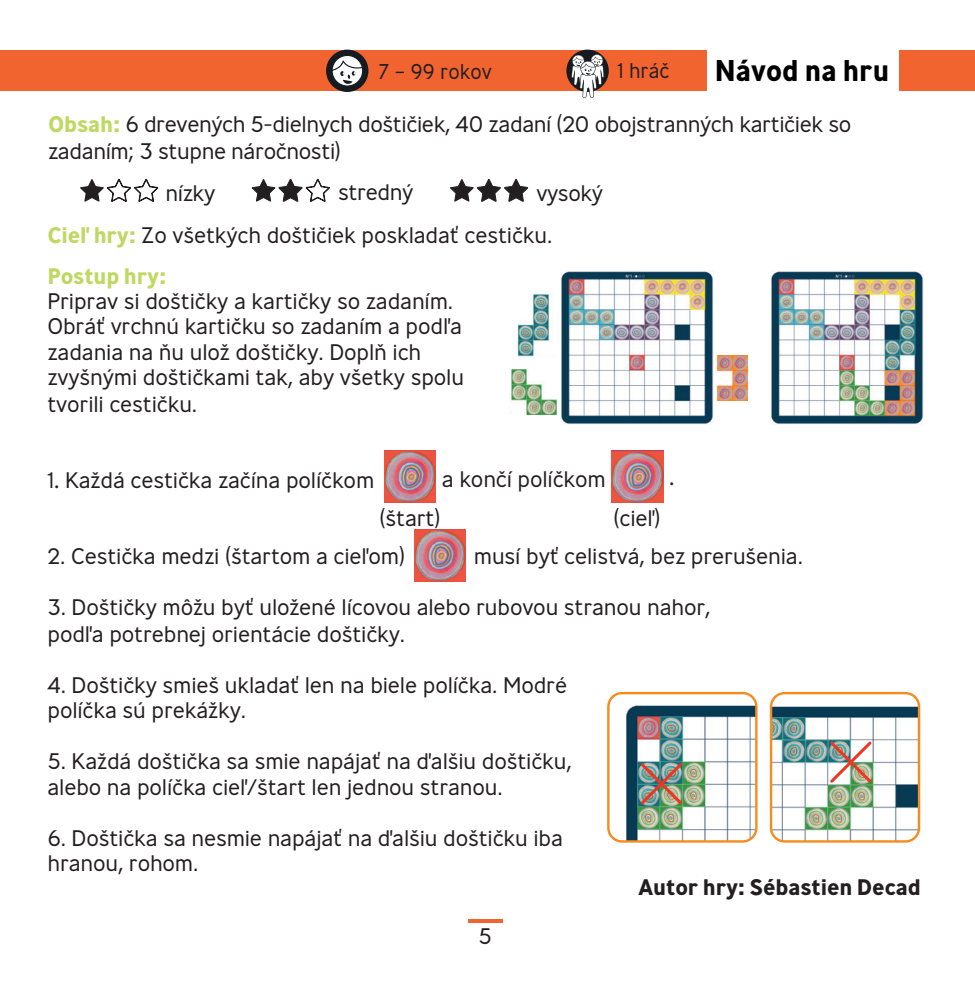
<style>
.page{position:relative;width:975px;height:982px;background:#fff}
.page>*{position:absolute;margin:0;border:0;box-sizing:border-box;transform-origin:0 0}
.t1{font:700 30px "Ministry";color:#000;scale:.95 1}
.t2{font:300 22.5px/25.8px "Ministry";letter-spacing:-.01em;color:#231f20}
.t3{font:300 22.5px "Ministry";letter-spacing:-.02em;color:#221e1f}
.t4{font:700 22.5px "Ministry";letter-spacing:-.01em;color:#231f20}
.t5{font:300 22.5px "Interstate";color:#231f20}
.t6{font:300 21.3px "Ministry";color:#231f20;scale:.95 1}
.s1{font-family:"Interstate"}
.s2{font-weight:700;color:#bed862}
</style>
<div class="page">
<hr style="left:468px;top:919px;width:34px;height:4px;background:#f2642f">
<svg style="left:80px;top:178px;width:79px;height:24px"></svg>
<svg style="left:252px;top:178px;width:78px;height:24px"></svg>
<svg style="left:450px;top:179px;width:78px;height:23px"></svg>
<img style="left:384px;top:450px;width:51px;height:53px">
<img style="left:612px;top:451px;width:51px;height:52px">
<img style="left:414px;top:529px;width:51px;height:52px">
<img style="left:771px;top:271px;width:152px;height:154px">
<img style="left:626px;top:704px;width:130px;height:137px">
<div style="left:607px;top:692px;width:150px;height:150px;border:2px solid #f68b1f;border-radius:14px"></div>
<img style="left:771px;top:706px;width:148px;height:135px">
<div style="left:770px;top:692px;width:150px;height:150px;border:2px solid #f68b1f;border-radius:14px"></div>
<img style="left:638px;top:760px;width:47px;height:47px">
<img style="left:827px;top:739px;width:47px;height:46px">
<img style="left:561px;top:271px;width:153px;height:154px">
<img style="left:517px;top:293px;width:33px;height:64px">
<img style="left:511px;top:370px;width:47px;height:45px">
<img style="left:716px;top:355px;width:31px;height:45px">
<div style="left:899px;top:50px;width:75px;height:41px;background:#f2642f"></div>
<div style="left:0;top:50px;width:706px;height:41px;background:#f2642f"></div>
<div style="left:326px;top:50px;width:42px;height:42px;background:#161b1f;border-radius:50%"></div>
<svg style="left:331px;top:55px;width:32px;height:32px"></svg>
<div style="left:566px;top:50px;width:43px;height:42px;background:#161b1f;border-radius:50%"></div>
<svg style="left:571px;top:54px;width:33px;height:44px"></svg>
<p class="t6" style="left:378px;top:58px;width:121px">7 – 99 rokov</p>
<p class="t6" style="left:617px;top:57px;width:56px"><span class="s1">1</span> hráč</p>
<h1 class="t1" style="left:715px;top:51px;width:185px">Návod na hru</h1>
<p class="t2" style="left:48px;top:110px;width:805px;line-height:27px"><span class="s2">Obsah:</span> 6 drevených 5-dielnych doštičiek, 40 zadaní (20 obojstranných kartičiek so zadaním; 3 stupne náročnosti)</p>
<p class="t3" style="left:165px;top:179px;width:51px">nízky</p>
<p class="t3" style="left:338px;top:178px;width:77px">stredný</p>
<p class="t3" style="left:536px;top:179px;width:68px">vysoký</p>
<p class="t2" style="left:47px;top:215px;width:506px;line-height:40.8px"><span class="s2">Cieľ hry:</span> Zo všetkých doštičiek poskladať cestičku.<br><span class="s2">Postup hry:</span></p>
<p class="t2" style="left:47px;top:287px;width:418px">Priprav si doštičky a kartičky so zadaním.<br>Obráť vrchnú kartičku so zadaním a podľa zadania na ňu ulož doštičky. Doplň ich zvyšnými doštičkami tak, aby všetky spolu tvorili cestičku.</p>
<p class="t2" style="left:47px;top:467px;width:328px"><span class="s1">1.</span> Každá cestička začína políčkom</p>
<p class="t2" style="left:442px;top:466px;width:166px">a končí políčkom</p>
<p class="t3" style="left:379px;top:504px;width:63px">(štart)</p>
<p class="t3" style="left:613px;top:504px;width:49px">(cieľ)</p>
<p class="t5" style="left:669px;top:464px;width:7px">.</p>
<p class="t2" style="left:47px;top:542px;width:359px">2. Cestička medzi (štartom a cieľom)</p>
<p class="t2" style="left:474px;top:542px;width:331px">musí byť celistvá, bez prerušenia.</p>
<p class="t2" style="left:47px;top:593px;width:664px;line-height:27px">3. Doštičky môžu byť uložené lícovou alebo rubovou stranou nahor, podľa potrebnej orientácie doštičky.</p>
<p class="t2" style="left:47px;top:672px;width:521px">4. Doštičky smieš ukladať len na biele políčka. Modré políčka sú prekážky.</p>
<p class="t2" style="left:47px;top:748px;width:526px">5. Každá doštička sa smie napájať na ďalšiu doštičku, alebo na políčka cieľ/štart len jednou stranou.</p>
<p class="t2" style="left:47px;top:825px;width:517px">6. Doštička sa nesmie napájať na ďalšiu doštičku iba hranou, rohom.</p>
<p class="t4" style="left:638px;top:873px;width:284px">Autor hry: Sébastien Decad</p>
<p class="t2" style="left:479px;top:923px;width:15px">5</p>
</div>
